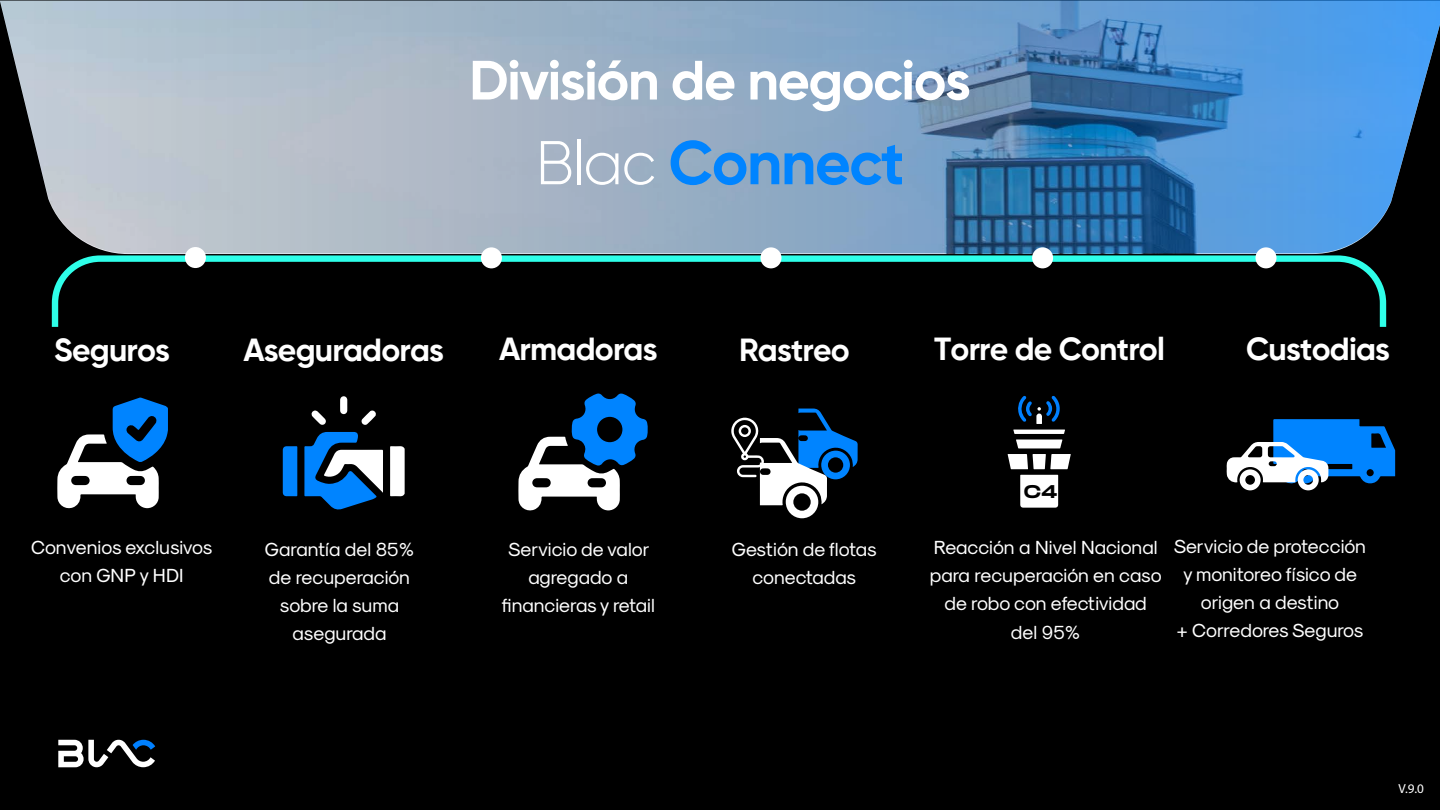
<style>
.page{position:relative;width:1440px;height:810px;background:#000}
.page>*{position:absolute;margin:0;border:0;box-sizing:border-box;transform-origin:0 0}
.t1{font:700 61.65px "Gilroy";letter-spacing:-.025em;color:#0084ff}
.t2{font:700 55.28px "Gilroy";letter-spacing:-.025em;color:#fff}
.t3{font:700 31.88px "Gilroy";letter-spacing:-.025em;color:#fff}
.t4{font:19.12px/28.1px "Sk Modernist Regular";color:#fff;text-align:center}
.t5{font:18.38px "Monument Extended";color:#000}
.t6{font:13.12px "Myriad Pro";color:#fff}
.s1{font-weight:300;color:#fff}
</style>
<div class="page">
<svg style="left:0;top:0;width:1440px;height:252px;background:#7b9bb9"></svg>
<svg style="left:58px;top:740px;width:97px;height:27px"></svg>
<svg style="left:51px;top:252px;width:1336px;height:75px"></svg>
<div style="left:185px;top:247px;width:21px;height:21px;background:#fff;border-radius:50%"></div>
<div style="left:481px;top:247px;width:21px;height:21px;background:#fff;border-radius:50%"></div>
<div style="left:760px;top:247px;width:22px;height:21px;background:#fff;border-radius:50%"></div>
<div style="left:1032px;top:247px;width:21px;height:21px;background:#fff;border-radius:50%"></div>
<div style="left:1256px;top:247px;width:20px;height:21px;background:#fff;border-radius:50%"></div>
<svg style="left:1227px;top:419px;width:168px;height:71px"></svg>
<svg style="left:390px;top:446px;width:15px;height:50px"></svg>
<svg style="left:304px;top:432px;width:79px;height:78px"></svg>
<svg style="left:283px;top:446px;width:14px;height:50px"></svg>
<svg style="left:340px;top:396px;width:7px;height:18px"></svg>
<svg style="left:311px;top:411px;width:15px;height:14px"></svg>
<svg style="left:361px;top:411px;width:15px;height:14px"></svg>
<svg style="left:57px;top:398px;width:111px;height:111px"></svg>
<svg style="left:1018px;top:396px;width:42px;height:28px"></svg>
<svg style="left:1020px;top:475px;width:38px;height:33px"></svg>
<svg style="left:1013px;top:430px;width:52px;height:18px"></svg>
<svg style="left:1008px;top:454px;width:63px;height:15px"></svg>
<svg style="left:731px;top:409px;width:127px;height:109px"></svg>
<svg style="left:518px;top:393px;width:130px;height:118px"></svg>
<h2 class="t2" style="left:469px;top:46px;width:503px">División de negocios</h2>
<h1 class="t1" style="left:536px;top:124px;width:370px"><span class="s1">Blac</span> Connect</h1>
<h3 class="t3" style="left:54px;top:329px;width:117px">Seguros</h3>
<h3 class="t3" style="left:243px;top:329px;width:202px">Aseguradoras</h3>
<h3 class="t3" style="left:499px;top:329px;width:160px">Armadoras</h3>
<p class="t4" style="left:31px;top:533px;width:183px">Convenios exclusivos con GNP y HDI</p>
<p class="t4" style="left:265px;top:534px;width:151px">Garantía del 85% de recuperación sobre la suma asegurada</p>
<p class="t4" style="left:502px;top:534px;width:155px">Servicio de valor agregado a financieras y retail</p>
<h3 class="t3" style="left:739px;top:329px;width:112px">Rastreo</h3>
<p class="t4" style="left:732px;top:534px;width:147px">Gestión de flotas conectadas</p>
<h3 class="t3" style="left:934px;top:329px;width:232px">Torre de Control</h3>
<h3 class="t3" style="left:1246px;top:329px;width:145px">Custodias</h3>
<p class="t5" style="left:1024px;top:478px;width:35px">C4</p>
<p class="t4" style="left:930px;top:533px;width:234px">Reacción a Nivel Nacional para recuperación en caso de robo con efectividad del 95%</p>
<p class="t4" style="left:1174px;top:531px;width:194px">Servicio de protección y monitoreo físico de origen a destino<br>+ Corredores Seguros</p>
<p class="t6" style="left:1398px;top:780px;width:27px">V.9.0</p>
</div>
